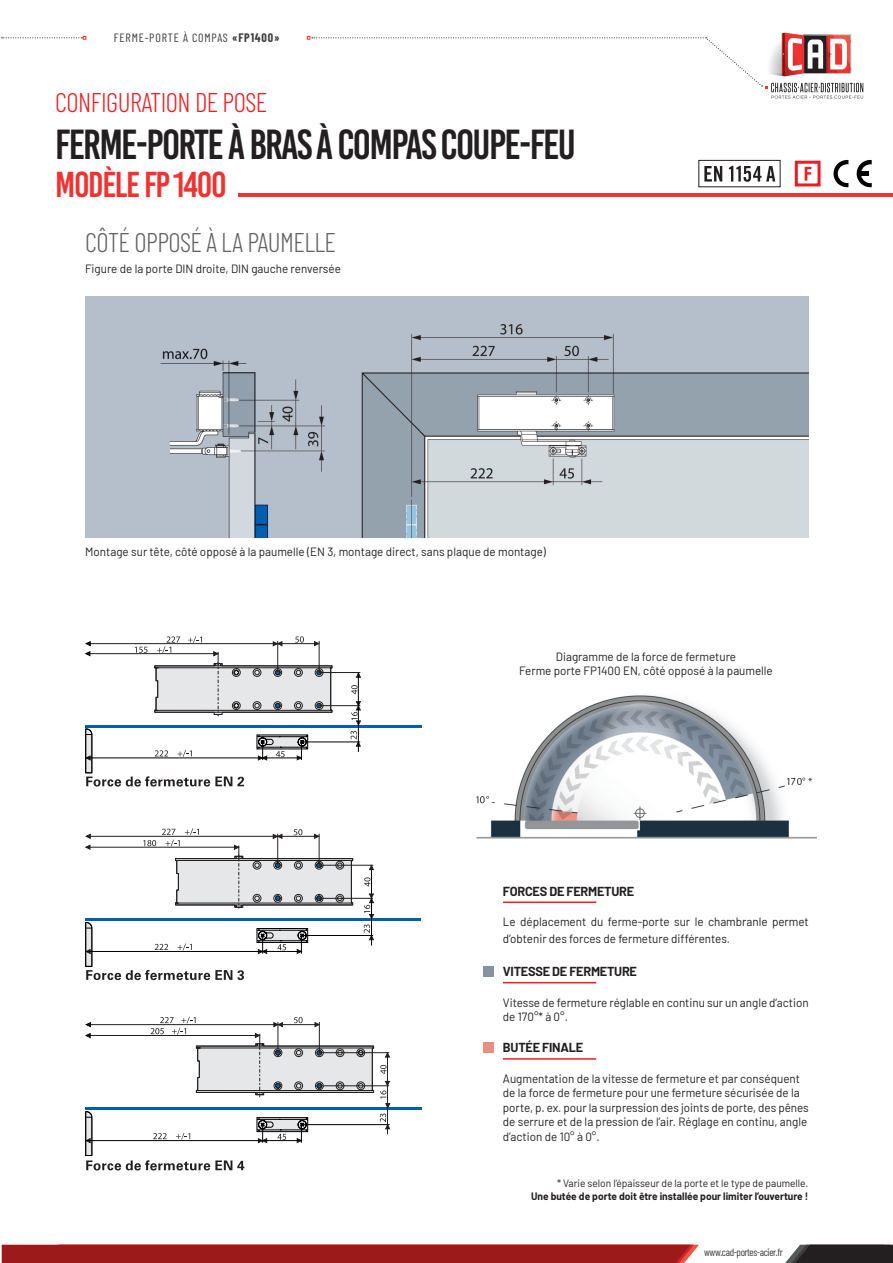
<style>
.page{position:relative;width:893px;height:1263px;background:#fff}
.page>*{position:absolute;margin:0;border:0;box-sizing:border-box;transform-origin:0 0}
.t1{font:42px "Bebas Kai";letter-spacing:-.04em;color:#231f20}
.t2{font:36px "Bebas Kai";letter-spacing:-.04em;color:#ee3433}
.t3{font:300 27px "Barlow Condensed";letter-spacing:-.02em;color:#636366}
.t4{font:300 27px "Barlow Condensed";letter-spacing:-.02em;color:#ee1d23}
.t5{font:700 12.75px "Barlow";letter-spacing:-.02em;color:#231f20}
.t6{font:12px/14.4px "Barlow";color:#231f20}
.t7{font:12px "Barlow Condensed";letter-spacing:.07em;color:#3e3e3f}
.t8{font:700 10.5px "Barlow";color:#231f20}
.t9{font:10.5px "Barlow";color:#231f20}
.t10{font:10.5px "Barlow Condensed";letter-spacing:-.04em;color:#3e3e3f}
.s1{font-weight:700}
</style>
<div class="page">
<svg style="left:2px;top:36px;width:84px;height:3px"></svg>
<svg style="left:307px;top:36px;width:461px;height:53px"></svg>
<img style="left:767px;top:32px;width:85px;height:47px">
<img style="left:771px;top:82px;width:93px;height:17px">
<svg style="left:785px;top:1245px;width:108px;height:18px"></svg>
<div style="left:2px;top:1245px;width:697px;height:18px;background:#9c1a1a"></div>
<hr style="left:238px;top:193px;width:655px;height:3px;background:#ee3433">
<img style="left:85px;top:297px;width:723px;height:241px">
<div style="left:698px;top:160px;width:83px;height:27px;border:1px solid #231f20"></div>
<svg style="left:704px;top:166px;width:18px;height:16px"></svg>
<svg style="left:729px;top:166px;width:46px;height:16px"></svg>
<div style="left:795px;top:161px;width:25px;height:25px;border:3px solid #ee1d23"></div>
<svg style="left:805px;top:167px;width:6px;height:14px"></svg>
<svg style="left:833px;top:160px;width:15px;height:28px"></svg>
<svg style="left:856px;top:160px;width:16px;height:28px"></svg>
<div style="left:859px;top:171px;width:10px;height:5px;background:#000"></div>
<hr style="left:85px;top:918px;width:336px;height:3px;background:#0160ae">
<hr style="left:371px;top:865px;width:1px;height:80px;background:#000002">
<hr style="left:86px;top:951px;width:215px;height:1px;background:#000002">
<svg style="left:256px;top:928px;width:52px;height:26px"></svg>
<hr style="left:302px;top:935px;width:71px;height:1px;background:#000002">
<hr style="left:87px;top:847px;width:152px;height:1px;background:#231f20">
<hr style="left:86px;top:836px;width:233px;height:1px;background:#231f20">
<svg style="left:143px;top:840px;width:13px;height:6px"></svg>
<svg style="left:364px;top:877px;width:6px;height:9px"></svg>
<hr style="left:319px;top:865px;width:54px;height:1px;background:#231f20">
<hr style="left:319px;top:898px;width:54px;height:1px;background:#231f20">
<svg style="left:369px;top:865px;width:5px;height:5px"></svg>
<svg style="left:364px;top:893px;width:10px;height:47px"></svg>
<svg style="left:85px;top:834px;width:6px;height:16px"></svg>
<svg style="left:162px;top:828px;width:191px;height:80px"></svg>
<hr style="left:86px;top:653px;width:132px;height:1px;background:#231f20">
<svg style="left:135px;top:647px;width:12px;height:6px"></svg>
<hr style="left:86px;top:643px;width:233px;height:1px;background:#231f20">
<svg style="left:85px;top:641px;width:6px;height:15px"></svg>
<svg style="left:351px;top:685px;width:6px;height:9px"></svg>
<hr style="left:319px;top:672px;width:41px;height:1px;background:#231f20">
<hr style="left:319px;top:705px;width:41px;height:1px;background:#231f20">
<svg style="left:356px;top:672px;width:5px;height:6px"></svg>
<svg style="left:154px;top:636px;width:179px;height:80px"></svg>
<hr style="left:85px;top:725px;width:336px;height:2px;background:#0160ae">
<svg style="left:351px;top:701px;width:10px;height:46px"></svg>
<hr style="left:358px;top:673px;width:1px;height:79px;background:#000002">
<hr style="left:86px;top:758px;width:215px;height:1px;background:#000002">
<svg style="left:256px;top:734px;width:52px;height:27px"></svg>
<hr style="left:302px;top:742px;width:58px;height:1px;background:#000002">
<hr style="left:85px;top:1108px;width:336px;height:2px;background:#0160ae">
<hr style="left:86px;top:1140px;width:215px;height:1px;background:#000002">
<svg style="left:256px;top:1117px;width:52px;height:26px"></svg>
<hr style="left:302px;top:1124px;width:88px;height:1px;background:#000002">
<hr style="left:86px;top:1035px;width:174px;height:1px;background:#231f20">
<hr style="left:87px;top:1024px;width:232px;height:1px;background:#231f20">
<hr style="left:387px;top:1053px;width:1px;height:81px;background:#231f20">
<svg style="left:380px;top:1065px;width:6px;height:9px"></svg>
<hr style="left:320px;top:1052px;width:69px;height:1px;background:#231f20">
<hr style="left:320px;top:1085px;width:69px;height:1px;background:#231f20">
<svg style="left:385px;top:1052px;width:5px;height:5px"></svg>
<svg style="left:380px;top:1081px;width:10px;height:48px"></svg>
<svg style="left:86px;top:1022px;width:5px;height:5px"></svg>
<svg style="left:85px;top:1033px;width:6px;height:5px"></svg>
<svg style="left:151px;top:1017px;width:223px;height:80px"></svg>
<svg style="left:85px;top:728px;width:159px;height:58px"></svg>
<svg style="left:85px;top:922px;width:159px;height:58px"></svg>
<svg style="left:85px;top:1111px;width:159px;height:59px"></svg>
<img style="left:476px;top:695px;width:341px;height:144px">
<hr style="left:503px;top:901px;width:93px;height:2px;background:#ee1d23">
<hr style="left:503px;top:982px;width:93px;height:1px;background:#ee1d23">
<hr style="left:503px;top:1058px;width:93px;height:2px;background:#ee1d23">
<div style="left:483px;top:966px;width:11px;height:11px;background:#8493a3"></div>
<div style="left:483px;top:1042px;width:11px;height:10px;background:#e98e80"></div>
<p class="t7" style="left:114px;top:29px;width:167px">FERME-PORTE à compas <span class="s1">«FP1400»</span></p>
<h3 class="t4" style="left:55px;top:83px;width:201px">CONFIGURATION DE POSE</h3>
<h1 class="t1" style="left:55px;top:122px;width:522px">FERME-PORTE À BRAS À COMPAS COUPE-FEU</h1>
<h2 class="t2" style="left:55px;top:165px;width:173px">MODÈLE FP 1400</h2>
<h3 class="t3" style="left:85px;top:223px;width:249px">CÔTÉ OPPOSÉ À LA PAUMELLE</h3>
<p class="t6" style="left:85px;top:260px;width:257px">Figure de la porte DIN droite, DIN gauche renversée</p>
<p class="t6" style="left:85px;top:543px;width:462px">Montage sur tête, côté opposé à la paumelle (EN 3, montage direct, sans plaque de montage)</p>
<p class="t6" style="left:519px;top:648px;width:255px;text-align:center">Diagramme de la force de fermeture<br>Ferme porte FP1400 EN, côté opposé à la paumelle</p>
<p class="t5" style="left:503px;top:881px;width:133px">FORCES DE FERMETURE</p>
<p class="t6" style="left:503px;top:913px;width:307px;line-height:16.5px">Le déplacement du ferme-porte sur le chambranle permet d’obtenir des forces de fermeture différentes.</p>
<p class="t5" style="left:503px;top:962px;width:136px">VITESSE DE FERMETURE</p>
<p class="t6" style="left:503px;top:994px;width:307px">Vitesse de fermeture réglable en continu sur un angle d’action de 170°* à 0°.</p>
<p class="t5" style="left:503px;top:1038px;width:82px">BUTÉE FINALE</p>
<p class="t6" style="left:503px;top:1070px;width:307px">Augmentation de la vitesse de fermeture et par conséquent de la force de fermeture pour une fermeture sécurisée de la porte, p. ex. pour la surpression des joints de porte, des pênes de serrure et de la pression de l’air. Réglage en continu, angle d’action de 10° à 0°.</p>
<p class="t9" style="left:557px;top:1176px;width:253px">* Varie selon l’épaisseur de la porte et le type de paumelle.</p>
<p class="t8" style="left:531px;top:1188px;width:279px">UNE BUTÉE DE PORTE DOIT ÊTRE INSTALLÉE POUR LIMITER L’OUVERTURE !</p>
<p class="t10" style="left:704px;top:1245px;width:80px">www.cad-portes-acier.fr</p>
</div>
